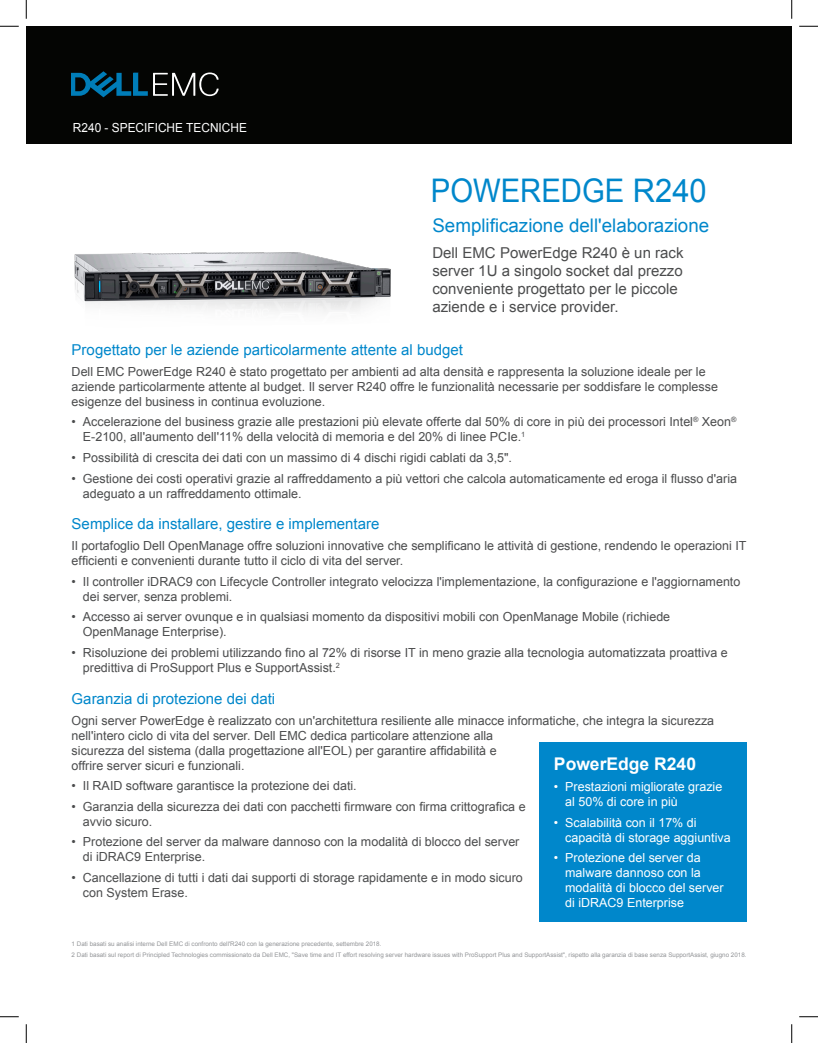
<style>
.page{position:relative;width:818px;height:1043px;background:#fff}
.page>*{position:absolute;margin:0;border:0;box-sizing:border-box;transform-origin:0 0}
.Document_Headline{font:32.5px "Arial";color:#0087cb;scale:.9 1}
.Document_Headline-2{font:18.75px "Arial";color:#0087cb}
.Body_Headline{font:700 17.5px "Arial";color:#fff}
.Body_Text{font:15px "Arial";color:#0087cb}
.t1{font:15px/18px "Arial";color:#4b4c4d}
.Body_Text-2{font:12.5px/15px "Arial";color:#4b4c4d}
.Table_Text{font:12.5px/15px "Arial";color:#fff}
.Table_Text-2{font:12.5px "Arial";color:#fff;scale:.95 1}
.t2{font:6.25px "Arial";color:#939598}
</style>
<div class="page">
<div style="left:26px;top:26px;width:765px;height:117px;background:#040503"></div>
<div style="left:539px;top:742px;width:208px;height:180px;background:#0087cb"></div>
<svg style="left:71px;top:71px;width:147px;height:26px"></svg>
<img style="left:74px;top:252px;width:317px;height:60px">
<svg style="left:0;top:25px;width:19px;height:2px"></svg>
<svg style="left:799px;top:25px;width:19px;height:2px"></svg>
<svg style="left:0;top:1016px;width:19px;height:1px"></svg>
<svg style="left:799px;top:1016px;width:19px;height:1px"></svg>
<svg style="left:25px;top:0;width:2px;height:19px"></svg>
<svg style="left:25px;top:1024px;width:2px;height:18px"></svg>
<svg style="left:791px;top:0;width:1px;height:19px"></svg>
<svg style="left:791px;top:1024px;width:1px;height:18px"></svg>
<p class="Table_Text-2" style="left:73px;top:119px;width:185px">R240 - SPECIFICHE TECNICHE</p>
<p class="Document_Headline" style="left:431px;top:169px;width:308px">POWEREDGE R240</p>
<p class="Document_Headline-2" style="left:432px;top:213px;width:278px">Semplificazione dell'elaborazione</p>
<p class="t1" style="left:432px;top:244px;width:252px">Dell EMC PowerEdge R240 è un rack server 1U a singolo socket dal prezzo conveniente progettato per le piccole aziende e i service provider.</p>
<p class="Body_Text" style="left:72px;top:340px;width:393px">Progettato per le aziende particolarmente attente al budget</p>
<p class="Body_Text-2" style="left:72px;top:364px;width:647px">Dell EMC PowerEdge R240 è stato progettato per ambienti ad alta densità e rappresenta la soluzione ideale per le aziende particolarmente attente al budget. Il server R240 offre le funzionalità necessarie per soddisfare le complesse esigenze del business in continua evoluzione.</p>
<p class="Body_Text-2" style="left:83px;top:414px;width:655px;text-indent:-11px">• Accelerazione del business grazie alle prestazioni più elevate offerte dal 50% di core in più dei processori Intel<sup>®</sup> Xeon<sup>®<br></sup>E-2100, all'aumento dell'11% della velocità di memoria e del 20% di linee PCIe.<sup>1</sup></p>
<p class="Body_Text-2" style="left:72px;top:450px;width:442px">• Possibilità di crescita dei dati con un massimo di 4 dischi rigidi cablati da 3,5".</p>
<p class="Body_Text-2" style="left:83px;top:471px;width:655px;text-indent:-11px">• Gestione dei costi operativi grazie al raffreddamento a più vettori che calcola automaticamente ed eroga il flusso d'aria adeguato a un raffreddamento ottimale.</p>
<p class="Body_Text" style="left:72px;top:514px;width:309px">Semplice da installare, gestire e implementare</p>
<p class="Body_Text-2" style="left:72px;top:538px;width:676px">Il portafoglio Dell OpenManage offre soluzioni innovative che semplificano le attività di gestione, rendendo le operazioni IT efficienti e convenienti durante tutto il ciclo di vita del server.</p>
<p class="Body_Text-2" style="left:83px;top:574px;width:659px;text-indent:-11px">• Il controller iDRAC9 con Lifecycle Controller integrato velocizza l'implementazione, la configurazione e l'aggiornamento dei server, senza problemi.</p>
<p class="Body_Text-2" style="left:83px;top:609px;width:589px;text-indent:-11px">• Accesso ai server ovunque e in qualsiasi momento da dispositivi mobili con OpenManage Mobile (richiede<br>OpenManage Enterprise).</p>
<p class="Body_Text-2" style="left:83px;top:645px;width:646px;text-indent:-11px">• Risoluzione dei problemi utilizzando fino al 72% di risorse IT in meno grazie alla tecnologia automatizzata proattiva e predittiva di ProSupport Plus e SupportAssist.<sup>2</sup></p>
<p class="Body_Text" style="left:72px;top:688px;width:205px">Garanzia di protezione dei dati</p>
<p class="Body_Text-2" style="left:72px;top:712px;width:644px">Ogni server PowerEdge è realizzato con un'architettura resiliente alle minacce informatiche, che integra la sicurezza nell'intero ciclo di vita del server. Dell EMC dedica particolare attenzione alla<br>sicurezza del sistema (dalla progettazione all'EOL) per garantire affidabilità e<br>offrire server sicuri e funzionali.</p>
<p class="Body_Text-2" style="left:72px;top:778px;width:286px">• Il RAID software garantisce la protezione dei dati.</p>
<p class="Body_Text-2" style="left:83px;top:799px;width:444px;text-indent:-11px">• Garanzia della sicurezza dei dati con pacchetti firmware con firma crittografica e avvio sicuro.</p>
<p class="Body_Text-2" style="left:83px;top:834px;width:438px;text-indent:-11px">• Protezione del server da malware dannoso con la modalità di blocco del server di iDRAC9 Enterprise.</p>
<p class="Body_Text-2" style="left:83px;top:870px;width:441px;text-indent:-11px">• Cancellazione di tutti i dati dai supporti di storage rapidamente e in modo sicuro con System Erase.</p>
<p class="Body_Headline" style="left:554px;top:752px;width:143px">PowerEdge R240</p>
<p class="Table_Text" style="left:565px;top:779px;width:158px;text-indent:-11px">• Prestazioni migliorate grazie al 50% di core in più</p>
<p class="Table_Text" style="left:565px;top:814px;width:167px;text-indent:-11px">• Scalabilità con il 17% di capacità di storage aggiuntiva</p>
<p class="Table_Text" style="left:565px;top:850px;width:160px;text-indent:-11px">• Protezione del server da malware dannoso con la modalità di blocco del server di iDRAC9 Enterprise</p>
<p class="t2" style="left:72px;top:940px;width:311px">1 Dati basati su analisi interne Dell EMC di confronto dell'R240 con la generazione precedente, settembre 2018.</p>
<p class="t2" style="left:72px;top:950px;width:676px">2 Dati basati sul report di Principled Technologies commissionato da Dell EMC, "Save time and IT effort resolving server hardware issues with ProSupport Plus and SupportAssist", rispetto alla garanzia di base senza SupportAssist, giugno 2018.</p>
</div>
